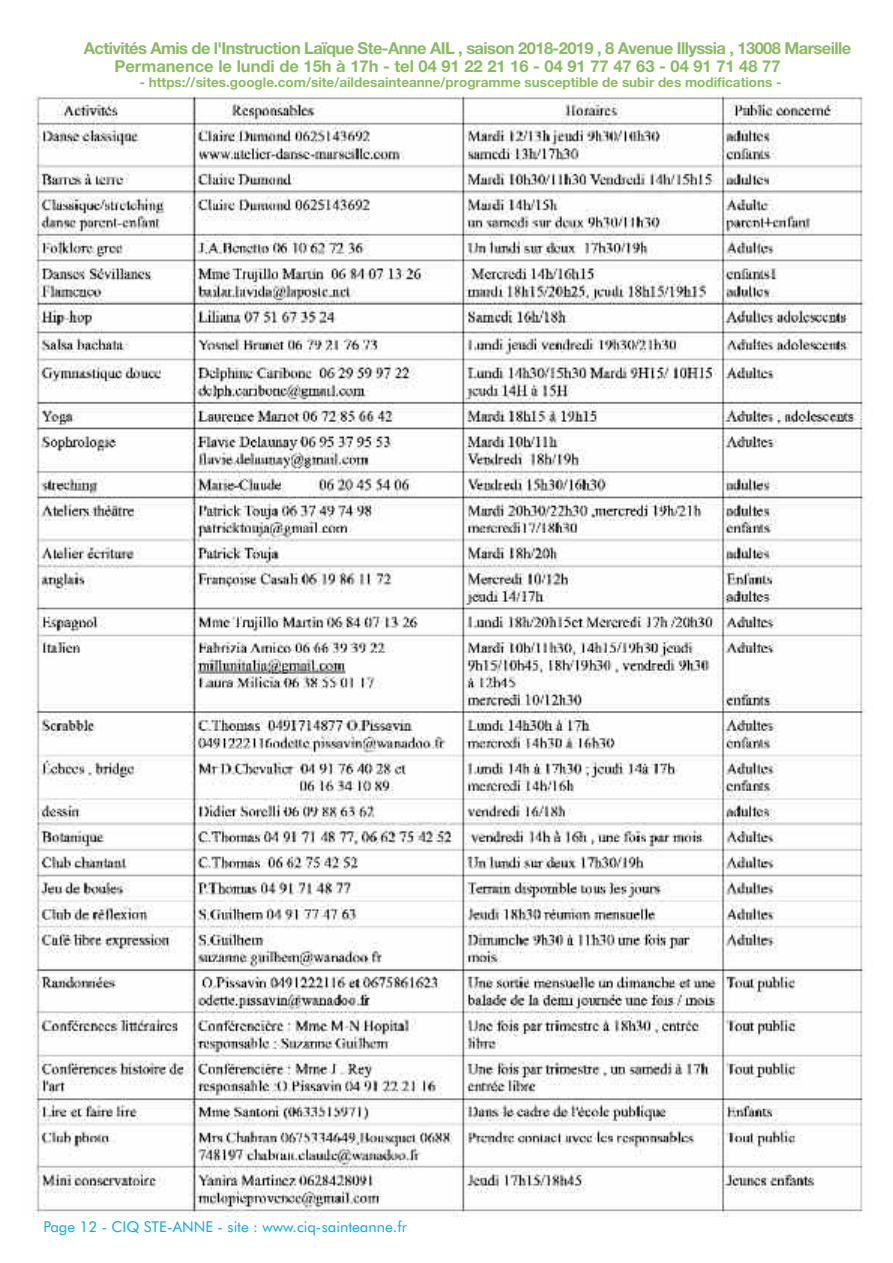
<style>
.page{position:relative;width:893px;height:1263px;background:#fff}
.page>*{position:absolute;margin:0;border:0;box-sizing:border-box;transform-origin:0 0}
.t1{font:700 16.5px/18px "Helvetica Neue";letter-spacing:-.035em;color:#86bd5d}
.t2{font:15px "Futura BT";color:#00afed}
.t3{font:700 13.5px "Helvetica Neue";color:#86bd5d}
</style>
<div class="page">
<img style="left:33px;top:95px;width:832px;height:1121px">
<p class="t1" style="left:114px;top:41px;width:738px;text-indent:-31px">Activités Amis de l'Instruction Laïque Ste-Anne AIL , saison 2018-2019 , 8 Avenue Illyssia , 13008 Marseille<br>Permanence le lundi de 15h à 17h - tel 04 91 22 21 16 - 04 91 77 47 63 - 04 91 71 48 77</p>
<p class="t3" style="left:140px;top:78px;width:644px">- https://sites.google.com/site/aildesainteanne/programme susceptible de subir des modifications -</p>
<p class="t2" style="left:44px;top:1218px;width:365px">Page 12 - CIQ STE-ANNE - site : www.ciq-sainteanne.fr</p>
</div>
